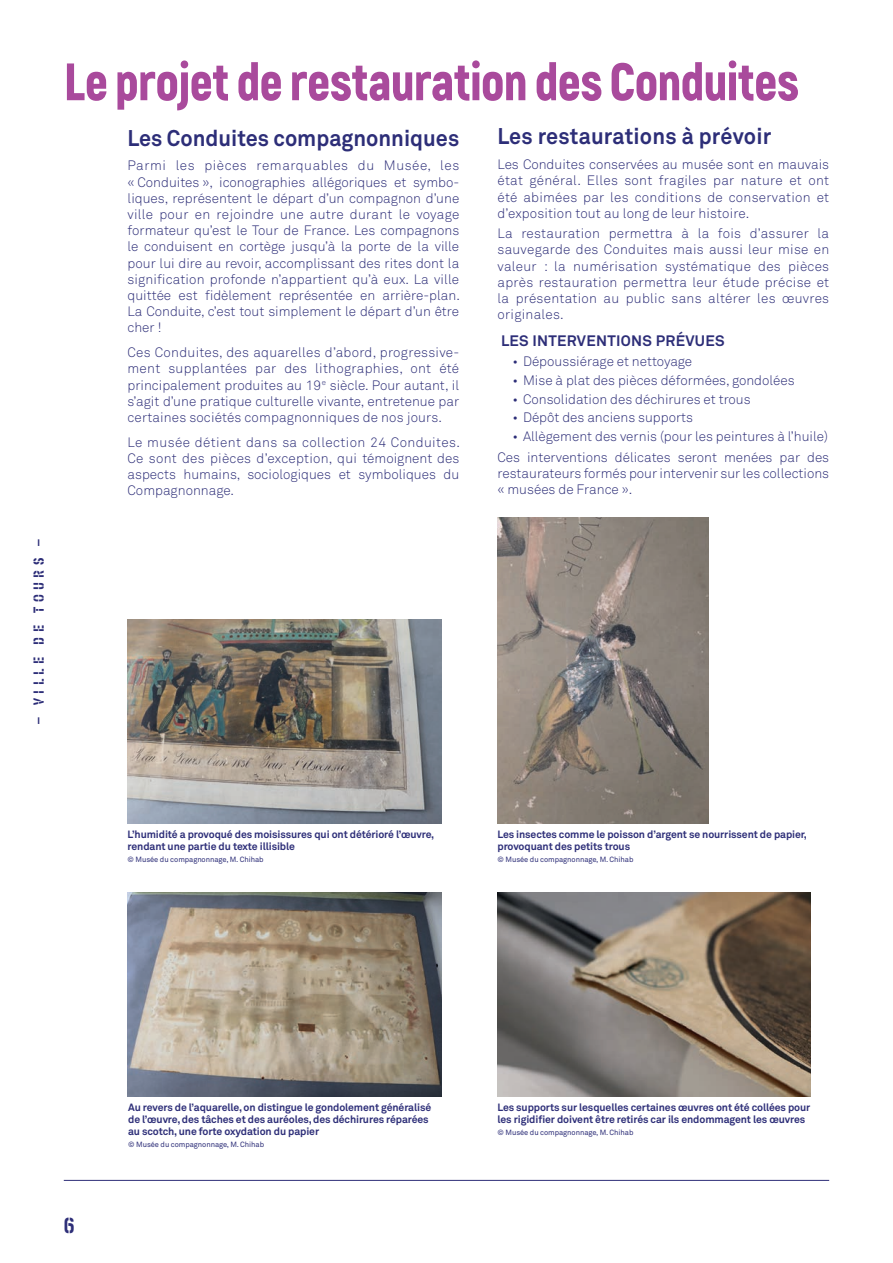
<style>
.page{position:relative;width:893px;height:1263px;background:#fff}
.page>*{position:absolute;margin:0;border:0;box-sizing:border-box;transform-origin:0 0}
.t1{font:900 52.5px "Akrobat";letter-spacing:-.015em;color:#a94a9c;scale:.96 1}
.t2{font:700 22.5px "Akkurat Pro";color:#2d2e78;scale:.96 1}
.t3{font:700 22.5px "Offline";color:#2d2e78}
.t4{font:700 15px "Akkurat Pro";letter-spacing:.02em;color:#2d2e78}
.t5{font:700 15px "Offline";letter-spacing:.3em;color:#2d2e78}
.t6{font:13.5px/16.2px "Akkurat Light Pro";color:#2d2e78;text-align:justify}
.t7{font:700 10.5px/12px "Akkurat Pro";letter-spacing:-.01em;color:#2d2e78}
.t8{font:7.5px "Akkurat Pro";letter-spacing:-.01em;color:#2d2e78}
</style>
<div class="page">
<hr style="left:64px;top:1180px;width:765px;height:1px;background:#2d2e78">
<img style="left:128px;top:619px;width:313px;height:204px">
<img style="left:128px;top:892px;width:313px;height:204px">
<img style="left:497px;top:892px;width:314px;height:204px">
<img style="left:497px;top:517px;width:212px;height:306px">
<p class="t5" style="left:30px;top:724px;width:186px;rotate:-90deg">— VILLE DE TOURS —</p>
<h1 class="t1" style="left:64px;top:48px;width:767px">Le projet de restauration des Conduites</h1>
<h2 class="t2" style="left:497px;top:123px;width:287px">Les restaurations à prévoir</h2>
<p class="t6" style="left:497px;top:157px;width:333px">Les Conduites conservées au musée sont en mauvais état général. Elles sont fragiles par nature et ont été abimées par les conditions de conservation et d’exposition tout au long de leur histoire.</p>
<p class="t6" style="left:497px;top:226px;width:333px">La restauration permettra à la fois d’assurer la sauvegarde des Conduites mais aussi leur mise en valeur : la numérisation systématique des pièces après restauration permettra leur étude précise et la présentation au public sans altérer les œuvres originales.</p>
<p class="t4" style="left:501px;top:331px;width:225px">LES INTERVENTIONS PRÉVUES</p>
<p class="t6" style="left:512px;top:354px;width:181px">• Dépoussiérage et nettoyage</p>
<p class="t6" style="left:512px;top:372px;width:284px">• Mise à plat des pièces déformées, gondolées</p>
<p class="t6" style="left:512px;top:391px;width:240px">• Consolidation des déchirures et trous</p>
<p class="t6" style="left:512px;top:410px;width:182px">• Dépôt des anciens supports</p>
<p class="t6" style="left:497px;top:427px;width:333px;line-height:20.4px;text-align:right">• Allègement des vernis (pour les peintures à l’huile)<br>Ces interventions délicates seront menées par des</p>
<p class="t6" style="left:497px;top:465px;width:333px">restaurateurs formés pour intervenir sur les collections « musées de France ».</p>
<h2 class="t2" style="left:128px;top:124px;width:347px">Les Conduites compagnonniques</h2>
<p class="t6" style="left:128px;top:158px;width:334px">Parmi les pièces remarquables du Musée, les « Conduites », iconographies allégoriques et symbo&shy;liques, représentent le départ d’un compagnon d’une ville pour en rejoindre une autre durant le voyage formateur qu’est le Tour de France. Les compagnons le conduisent en cortège jusqu’à la porte de la ville pour lui dire au revoir, accomplissant des rites dont la signification profonde n’appartient qu’à eux. La ville quittée est fidèlement représentée en arrière-plan.<br>La Conduite, c’est tout simplement le départ d’un être cher !</p>
<p class="t6" style="left:128px;top:344px;width:333px">Ces Conduites, des aquarelles d’abord, progressive&shy;ment supplantées par des lithographies, ont été principalement produites au 19<sup>e</sup> siècle. Pour autant, il s’agit d’une pratique culturelle vivante, entretenue par certaines sociétés compagnonniques de nos jours.</p>
<p class="t6" style="left:128px;top:434px;width:334px">Le musée détient dans sa collection 24 Conduites.<br>Ce sont des pièces d’exception, qui témoignent des aspects humains, sociologiques et symboliques du Compagnonnage.</p>
<p class="t7" style="left:128px;top:828px;width:308px">L’humidité a provoqué des moisissures qui ont détérioré l’œuvre, rendant une partie du texte illisible</p>
<p class="t8" style="left:128px;top:855px;width:137px">© Musée du compagnonnage, M. Chihab</p>
<p class="t7" style="left:497px;top:828px;width:311px">Les insectes comme le poisson d’argent se nourrissent de papier, provoquant des petits trous</p>
<p class="t8" style="left:497px;top:855px;width:137px">© Musée du compagnonnage, M. Chihab</p>
<h2 class="t3" style="left:64px;top:1212px;width:12px">6</h2>
<p class="t7" style="left:128px;top:1102px;width:305px">Au revers de l’aquarelle, on distingue le gondolement généralisé de l’œuvre, des tâches et des auréoles, des déchirures réparées au scotch, une forte oxydation du papier</p>
<p class="t8" style="left:128px;top:1139px;width:137px">© Musée du compagnonnage, M. Chihab</p>
<p class="t7" style="left:497px;top:1102px;width:314px">Les supports sur lesquelles certaines œuvres ont été collées pour les rigidifier doivent être retirés car ils endommagent les œuvres</p>
<p class="t8" style="left:497px;top:1128px;width:137px">© Musée du compagnonnage, M. Chihab</p>
</div>
